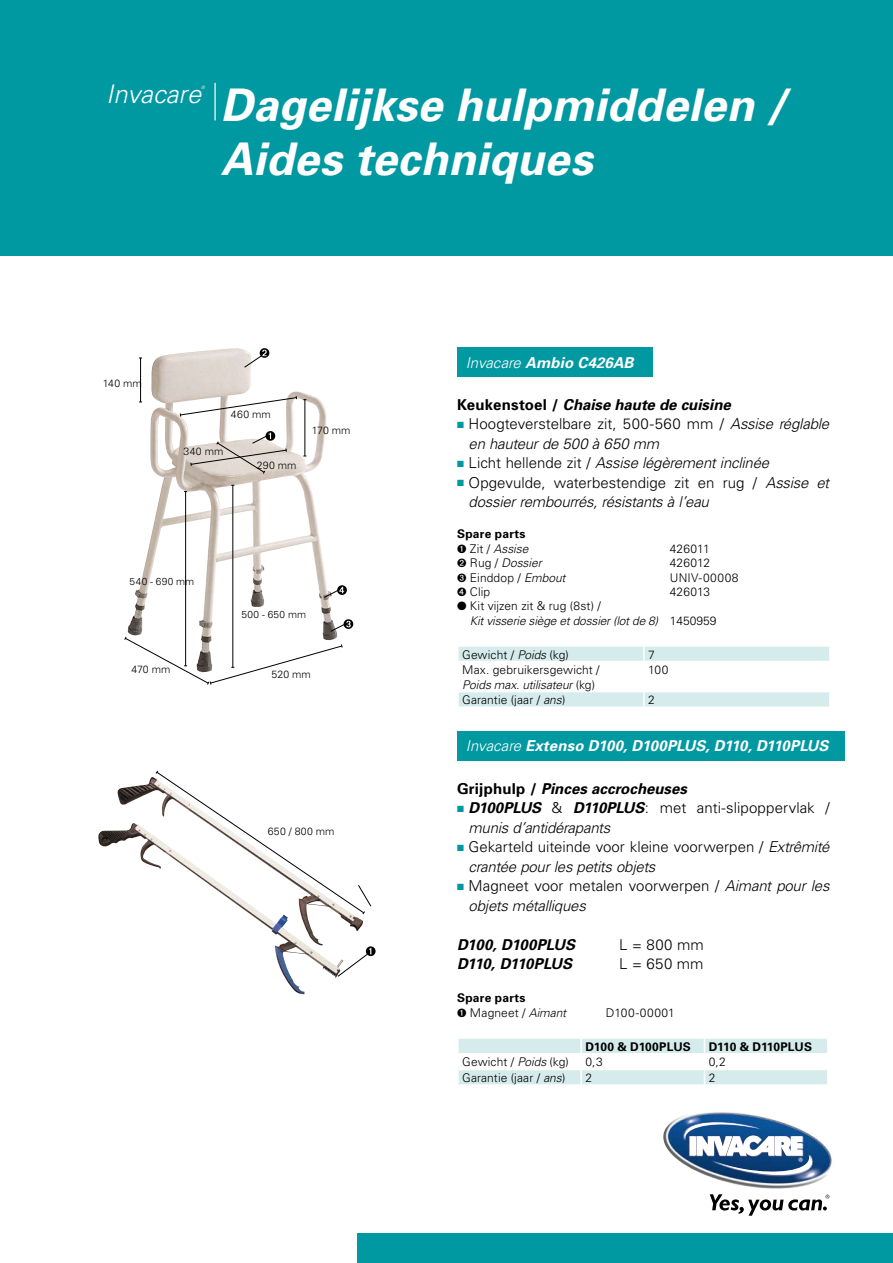
<style>
.page{position:relative;width:893px;height:1263px;background:#fff}
.page>*{position:absolute;margin:0;border:0;box-sizing:border-box;transform-origin:0 0}
.t1{font:italic 700 45px/54px "Univers";letter-spacing:.005em;color:#fff}
.t2{font:italic 300 25.5px "Univers";color:#fff}
.t3{font:italic 300 15px/19.5px "Univers";letter-spacing:-.015em;color:#000}
.t4{font:300 15px/19.5px "Univers";color:#000}
.t5{font:italic 700 15px "Univers";color:#000}
.t6{font:italic 700 15px "Univers";letter-spacing:.005em;color:#fff}
.t7{font:italic 700 15px "Univers";letter-spacing:-.03em;color:#000}
.t8{font:300 12px/14.4px "Univers";letter-spacing:.01em;color:#000}
.t9{font:italic 300 12px/14.4px "Univers";letter-spacing:-.015em;color:#000}
.t10{font:700 12px/14.4px "Univers";letter-spacing:.02em;color:#000}
.t11{font:700 12px "Univers";letter-spacing:-.01em;color:#000}
.t12{font:300 12px "Univers";letter-spacing:.04em;color:#000}
.t13{font:300 12px "Univers";letter-spacing:.05em;color:#000}
.t14{font:300 10.5px "Univers";letter-spacing:.005em;color:#000}
.t15{font:300 10.2px "Univers";letter-spacing:.035em;color:#000}
.t16{font:italic 300 4.5px "Univers";color:#fff}
.s1{font-weight:300}
.s2{font-style:normal}
.s3{color:#0098a1}
.s4{font-weight:300;font-style:italic}
.s5{font-style:italic}
.s6{font-weight:700;font-style:italic}
</style>
<div class="page">
<div style="left:0;top:0;width:893px;height:255px;background:#0098a1"></div>
<div style="left:357px;top:1233px;width:536px;height:30px;background:#0098a1"></div>
<hr style="left:214px;top:83px;width:2px;height:37px;background:#fff">
<div style="left:457px;top:347px;width:196px;height:30px;background:#0098a1"></div>
<svg style="left:458px;top:646px;width:372px;height:60px"></svg>
<div style="left:457px;top:731px;width:388px;height:29px;background:#0098a1"></div>
<svg style="left:458px;top:1038px;width:369px;height:46px"></svg>
<img style="left:663px;top:1112px;width:169px;height:77px">
<img style="left:684px;top:1119px;width:128px;height:59px">
<svg style="left:710px;top:1194px;width:119px;height:22px"></svg>
<img style="left:132px;top:355px;width:199px;height:264px">
<svg style="left:244px;top:348px;width:25px;height:20px"></svg>
<svg style="left:323px;top:585px;width:24px;height:13px"></svg>
<hr style="left:232px;top:485px;width:1px;height:182px;background:#000">
<hr style="left:305px;top:400px;width:1px;height:56px;background:#000">
<svg style="left:190px;top:431px;width:97px;height:43px"></svg>
<svg style="left:180px;top:396px;width:117px;height:20px"></svg>
<hr style="left:185px;top:492px;width:1px;height:174px;background:#000">
<svg style="left:124px;top:619px;width:229px;height:66px"></svg>
<hr style="left:140px;top:358px;width:1px;height:44px;background:#000">
<img style="left:98px;top:777px;width:265px;height:218px">
<svg style="left:155px;top:770px;width:217px;height:145px"></svg>
<svg style="left:337px;top:946px;width:39px;height:31px"></svg>
<h2 class="t2" style="left:106px;top:78px;width:96px">Invacare</h2>
<p class="t16" style="left:201px;top:85px;width:5px">®</p>
<h1 class="t1" style="left:221px;top:78px;width:567px">Dagelijkse hulpmiddelen /<br>Aides techniques</h1>
<p class="t14" style="left:103px;top:376px;width:41px">140 mm</p>
<p class="t14" style="left:231px;top:408px;width:41px">460 mm</p>
<p class="t14" style="left:183px;top:445px;width:41px">340 mm</p>
<p class="t14" style="left:257px;top:459px;width:41px">290 mm</p>
<p class="t14" style="left:312px;top:424px;width:40px">170 mm</p>
<p class="t15" style="left:130px;top:575px;width:66px">540 - 690 mm</p>
<p class="t14" style="left:131px;top:663px;width:40px">470 mm</p>
<p class="t15" style="left:242px;top:608px;width:66px">500 - 650 mm</p>
<p class="t14" style="left:271px;top:668px;width:41px">520 mm</p>
<p class="t14" style="left:268px;top:825px;width:68px">650 / 800 mm</p>
<p class="t6" style="left:466px;top:353px;width:169px"><span class="s1">Invacare</span> Ambio C426AB</p>
<p class="t5" style="left:457px;top:395px;width:275px"><span class="s2">Keukenstoel /</span> Chaise haute de cuisine</p>
<p class="t3" style="left:469px;top:414px;width:362px;text-indent:-11px"><span class="s3">■</span> <span class="s2">Hoogteverstelbare zit, 500-560 mm /</span> Assise réglable en hauteur de 500 à 650 mm</p>
<p class="t3" style="left:457px;top:453px;width:313px"><span class="s3">■</span> <span class="s2">Licht hellende zit /</span> Assise légèrement inclinée</p>
<p class="t3" style="left:469px;top:473px;width:362px;text-indent:-11px"><span class="s3">■</span> <span class="s2">Opgevulde, waterbestendige zit en rug /</span> Assise et dossier rembourrés, résistants à l’eau</p>
<p class="t10" style="left:457px;top:526px;width:73px">Spare parts<br>➊ <span class="s1">Zit /</span> <span class="s4">Assise</span></p>
<p class="t8" style="left:670px;top:541px;width:41px">426011</p>
<p class="t9" style="left:457px;top:556px;width:86px">➋ <span class="s2">Rug /</span> Dossier</p>
<p class="t8" style="left:670px;top:555px;width:42px">426012</p>
<p class="t8" style="left:457px;top:570px;width:110px">➌ Einddop / <span class="s5">Embout</span></p>
<p class="t12" style="left:670px;top:570px;width:70px">UNIV-00008</p>
<p class="t8" style="left:457px;top:584px;width:35px">➍ Clip</p>
<p class="t8" style="left:670px;top:584px;width:42px">426013</p>
<p class="t9" style="left:470px;top:599px;width:248px;text-indent:-13px">● <span class="s2">Kit vijzen zit &amp; rug (8st) /<br></span>Kit visserie siège et dossier (lot de 8) <span class="s2">1450959</span></p>
<p class="t8" style="left:462px;top:647px;width:108px">Gewicht / <span class="s5">Poids</span> (kg)</p>
<p class="t8" style="left:648px;top:647px;width:8px">7</p>
<p class="t8" style="left:462px;top:662px;width:139px">Max. gebruikersgewicht /<br><span class="s5">Poids max. utilisateur</span> (kg)</p>
<p class="t8" style="left:648px;top:662px;width:22px">100</p>
<p class="t8" style="left:462px;top:692px;width:105px">Garantie (jaar / <span class="s5">ans</span>)</p>
<p class="t8" style="left:648px;top:692px;width:8px">2</p>
<p class="t6" style="left:466px;top:737px;width:364px"><span class="s1">Invacare</span> Extenso D100, D100PLUS, D110, D110PLUS</p>
<p class="t5" style="left:457px;top:779px;width:231px"><span class="s2">Grijphulp /</span> Pinces accrocheuses</p>
<p class="t4" style="left:469px;top:798px;width:362px;text-indent:-11px"><span class="s3">■</span> <span class="s6">D100PLUS</span> &amp; <span class="s6">D110PLUS</span>: met anti-slipoppervlak / <span class="s5">munis d’antidérapants</span></p>
<p class="t4" style="left:469px;top:837px;width:362px;text-indent:-11px"><span class="s3">■</span> Gekarteld uiteinde voor kleine voorwerpen / <span class="s5">Extrêmité crantée pour les petits objets</span></p>
<p class="t3" style="left:469px;top:876px;width:362px;text-indent:-11px"><span class="s3">■</span> <span class="s2">Magneet voor metalen voorwerpen /</span> Aimant pour les objets métalliques</p>
<p class="t5" style="left:457px;top:935px;width:119px">D100, D100PLUS</p>
<p class="t4" style="left:619px;top:934px;width:86px">L = 800 mm</p>
<p class="t7" style="left:457px;top:955px;width:117px">D110, D110PLUS</p>
<p class="t4" style="left:619px;top:954px;width:86px">L = 650 mm</p>
<p class="t10" style="left:457px;top:990px;width:111px">Spare parts<br>➊ <span class="s1">Magneet /</span> <span class="s4">Aimant</span></p>
<p class="t13" style="left:606px;top:1005px;width:71px">D100-00001</p>
<p class="t10" style="left:585px;top:1039px;width:107px">D100 &amp; D100PLUS</p>
<p class="t11" style="left:709px;top:1039px;width:105px">D110 &amp; D110PLUS</p>
<p class="t8" style="left:462px;top:1055px;width:108px">Gewicht / <span class="s5">Poids</span> (kg)</p>
<p class="t8" style="left:585px;top:1055px;width:19px">0,3</p>
<p class="t8" style="left:709px;top:1055px;width:19px">0,2</p>
<p class="t8" style="left:462px;top:1070px;width:105px">Garantie (jaar / <span class="s5">ans</span>)</p>
<p class="t8" style="left:585px;top:1070px;width:8px">2</p>
<p class="t8" style="left:709px;top:1070px;width:8px">2</p>
</div>
